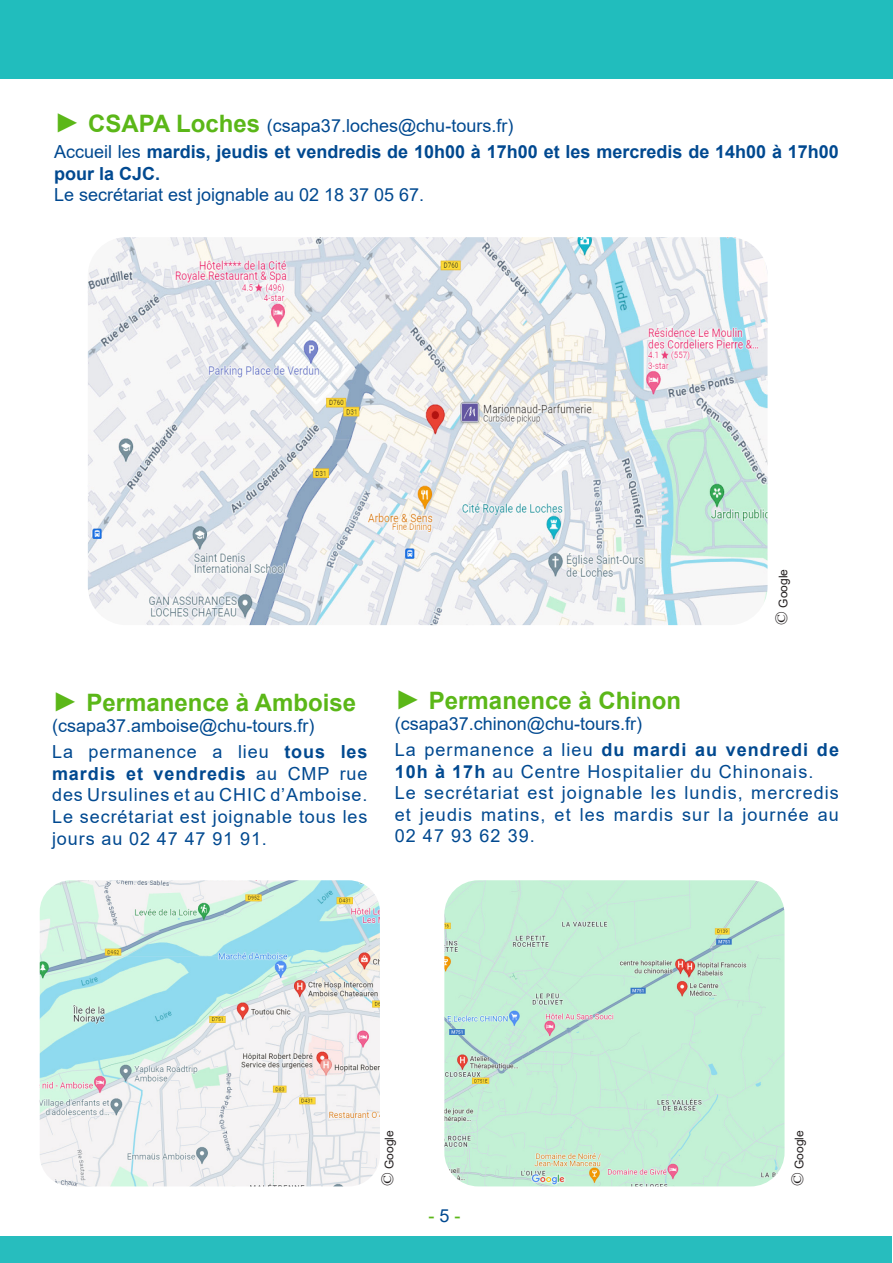
<style>
.page{position:relative;width:893px;height:1263px;background:#fff}
.page>*{position:absolute;margin:0;border:0;box-sizing:border-box;transform-origin:0 0}
.Body_Text_Indent{font:700 24px "Arial";color:#5bb718}
.Body_Text_Indent-2{font:18px/21.6px "Arial";letter-spacing:.05em;color:#014990;text-align:justify}
.Body_Text_Indent-3{font:18px "Arial";color:#014990}
.Body_Text_Indent-4{font:700 18px/21.6px "Arial";color:#014990}
.t1{font:18px "Arial";color:#5bb718}
.t2{font:12px "Arial";color:#231f20}
.s1{font-style:italic;font-size:27px;color:#5bb718}
.s2{font-weight:700;font-size:24px;color:#5bb718}
.s3{font-weight:400}
.s4{font-weight:400;font-style:italic;font-size:27px}
.s5{font-weight:700}
.s6{font-family:"Times New Roman";font-size:18px}
.s7{color:#014990}
</style>
<div class="page">
<img style="left:40px;top:880px;width:340px;height:306px">
<div style="left:1px;top:1236px;width:891px;height:26px;background:#27bdbe"></div>
<div style="left:0;top:0;width:893px;height:79px;background:#21bdbd"></div>
<img style="left:88px;top:237px;width:679px;height:388px">
<img style="left:444px;top:880px;width:340px;height:306px">
<p class="Body_Text_Indent-3" style="left:54px;top:114px;width:461px"><span class="s1">►</span> <span class="s2">CSAPA Loches</span> (csapa37.loches@chu-tours.fr)</p>
<p class="Body_Text_Indent-4" style="left:54px;top:141px;width:786px"><span class="s3">Accueil les</span> mardis, jeudis et vendredis de 10h00 à 17h00 et les mercredis de 14h00 à 17h00 pour la CJC.</p>
<p class="Body_Text_Indent-3" style="left:54px;top:183px;width:372px">Le secrétariat est joignable au 02 18 37 05 67.</p>
<p class="Body_Text_Indent" style="left:52px;top:685px;width:306px"><span class="s4">►</span> Permanence à Amboise</p>
<p class="Body_Text_Indent-3" style="left:52px;top:713px;width:264px">(csapa37.amboise@chu-tours.fr)</p>
<p class="Body_Text_Indent-2" style="left:52px;top:741px;width:317px">La permanence a lieu <span class="s5">tous les mardis et vendredis</span> au CMP rue des Ursulines et au CHIC d’Amboise.</p>
<p class="Body_Text_Indent-2" style="left:52px;top:806px;width:317px">Le secrétariat est joignable tous les jours au 02 47 47 91 91.</p>
<p class="t2" style="left:775px;top:625px;width:58px;rotate:-90deg"><span class="s6">©</span> Google</p>
<p class="Body_Text_Indent" style="left:395px;top:683px;width:288px"><span class="s4">►</span> Permanence à Chinon</p>
<p class="Body_Text_Indent-3" style="left:395px;top:711px;width:249px">(csapa37.chinon@chu-tours.fr)</p>
<p class="Body_Text_Indent-2" style="left:395px;top:739px;width:446px">La permanence a lieu <span class="s5">du mardi au vendredi de<br>10h à 17h</span> au Centre Hospitalier du Chinonais.</p>
<p class="Body_Text_Indent-2" style="left:395px;top:782px;width:446px">Le secrétariat est joignable les lundis, mercredis et jeudis matins, et les mardis sur la journée au 02 47 93 62 39.</p>
<p class="t2" style="left:381px;top:1186px;width:58px;rotate:-90deg"><span class="s6">©</span> Google</p>
<p class="t2" style="left:791px;top:1186px;width:58px;rotate:-90deg"><span class="s6">©</span> Google</p>
<p class="t1" style="left:428px;top:1203px;width:34px">-<span class="s7">5</span>-</p>
</div>
